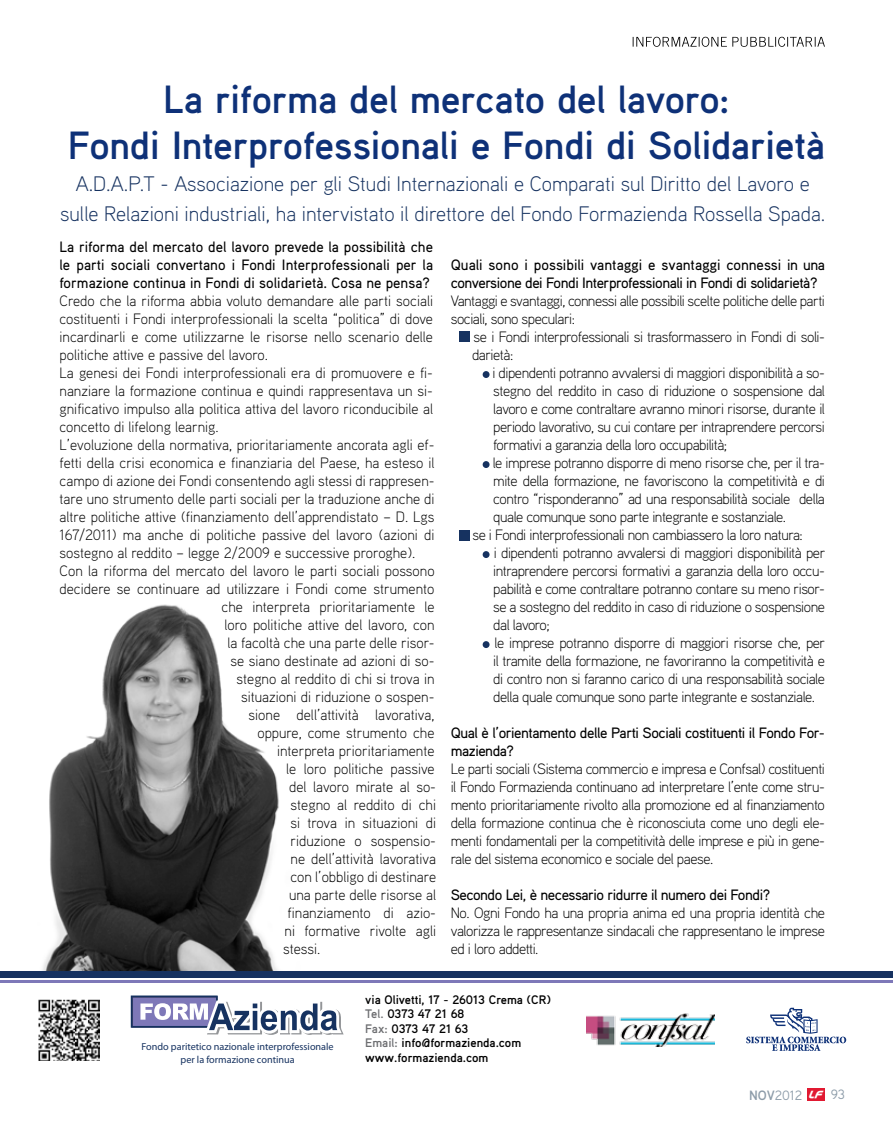
<style>
.page{position:relative;width:893px;height:1127px;background:#fff}
.page>*{position:absolute;margin:0;border:0;box-sizing:border-box;transform-origin:0 0}
.t1{font:700 39.3px/45.5px "Aaux Pro";letter-spacing:-.01em;color:#0e3178;text-align:center}
.t2{font:300 21px/30px "Aaux Pro";color:#163260;text-align:center}
.t3{font:300 15px/18px "Aaux Pro";letter-spacing:-.02em;color:#000}
.t4{font:300 15px "Aaux Pro";color:#000}
.t5{font:500 15px/18px "Aaux Pro";letter-spacing:-.03em;color:#000}
.t6{font:13.5px "Aaux Pro";letter-spacing:-.01em;color:#8d9ca9}
.t7{font:700 12.45px/14.4px "Aaux Pro";color:#000}
.t8{font:10.2px/12.3px "Myriad Pro";color:#163260;text-align:center}
.s1{color:#6d6e71}
.s2{font-weight:700}
.s3{font-family:"AFPEPSI";font-size:9.9px;color:#fff}
</style>
<div class="page">
<svg style="left:746px;top:1008px;width:100px;height:43px"></svg>
<img style="left:587px;top:1013px;width:127px;height:33px">
<img style="left:38px;top:1000px;width:62px;height:60px">
<div style="left:132px;top:996px;width:85px;height:31px;background:#7e78b8"></div>
<div style="left:131px;top:995px;width:87px;height:32px;border:2px solid #163260"></div>
<svg style="left:140px;top:1000px;width:204px;height:35px"></svg>
<svg style="left:633px;top:37px;width:192px;height:10px"></svg>
<img style="left:42px;top:604px;width:237px;height:367px">
<div style="left:0;top:971px;width:893px;height:7px;background:#163260"></div>
<hr style="left:0;top:980px;width:893px;height:2px;background:#7e78b8">
<div style="left:459px;top:332px;width:10px;height:10px;background:#163260"></div>
<div style="left:483px;top:371px;width:7px;height:7px;background:#163260;border-radius:50%"></div>
<div style="left:483px;top:461px;width:7px;height:7px;background:#163260;border-radius:50%"></div>
<div style="left:459px;top:530px;width:10px;height:10px;background:#163260"></div>
<div style="left:483px;top:551px;width:7px;height:7px;background:#163260;border-radius:50%"></div>
<div style="left:483px;top:641px;width:7px;height:7px;background:#163260;border-radius:50%"></div>
<div style="left:808px;top:1088px;width:17px;height:13px;background:#e11931"></div>
<h1 class="t1" style="left:68px;top:76px;width:759px">La riforma del mercato del lavoro:<br>Fondi Interprofessionali e Fondi di Solidarietà</h1>
<h2 class="t2" style="left:60px;top:168px;width:767px">A.D.A.P.T - Associazione per gli Studi Internazionali e Comparati sul Diritto del Lavoro e sulle Relazioni industriali, ha intervistato il direttore del Fondo Formazienda Rossella Spada.</h2>
<p class="t5" style="left:451px;top:255px;width:376px">Quali sono i possibili vantaggi e svantaggi connessi in una conversione dei Fondi Interprofessionali in Fondi di solidarietà?</p>
<p class="t3" style="left:451px;top:291px;width:376px">Vantaggi e svantaggi, connessi alle possibili scelte politiche delle parti sociali, sono speculari:</p>
<p class="t3" style="left:472px;top:327px;width:354px">se i Fondi interprofessionali si trasformassero in Fondi di soli&shy;darietà:</p>
<p class="t3" style="left:493px;top:363px;width:334px">i dipendenti potranno avvalersi di maggiori disponibilità a so-</p>
<p class="t3" style="left:493px;top:381px;width:333px">stegno del reddito in caso di riduzione o sospensione dal</p>
<p class="t3" style="left:493px;top:399px;width:333px">lavoro e come contraltare avranno minori risorse, durante il</p>
<p class="t3" style="left:493px;top:417px;width:333px">periodo lavorativo, su cui contare per intraprendere percorsi</p>
<p class="t3" style="left:493px;top:435px;width:236px">formativi a garanzia della loro occupabilità;</p>
<p class="t3" style="left:493px;top:453px;width:334px">le imprese potranno disporre di meno risorse che, per il tra-</p>
<p class="t3" style="left:493px;top:471px;width:333px">mite della formazione, ne favoriscono la competitività e di</p>
<p class="t3" style="left:493px;top:489px;width:333px">contro “risponderanno” ad una responsabilità sociale della</p>
<p class="t3" style="left:493px;top:507px;width:294px">quale comunque sono parte integrante e sostanziale.</p>
<p class="t3" style="left:472px;top:525px;width:332px">se i Fondi interprofessionali non cambiassero la loro natura:</p>
<p class="t3" style="left:494px;top:543px;width:333px">i dipendenti potranno avvalersi di maggiori disponibilità per</p>
<p class="t3" style="left:493px;top:561px;width:333px">intraprendere percorsi formativi a garanzia della loro occu-</p>
<p class="t3" style="left:493px;top:579px;width:333px">pabilità e come contraltare potranno contare su meno risor-</p>
<p class="t3" style="left:493px;top:597px;width:333px">se a sostegno del reddito in caso di riduzione o sospensione</p>
<p class="t3" style="left:493px;top:615px;width:58px">dal lavoro;</p>
<p class="t3" style="left:494px;top:633px;width:332px">le imprese potranno disporre di maggiori risorse che, per</p>
<p class="t3" style="left:493px;top:651px;width:333px">il tramite della formazione, ne favoriranno la competitività e</p>
<p class="t3" style="left:493px;top:669px;width:333px">di contro non si faranno carico di una responsabilità sociale</p>
<p class="t3" style="left:493px;top:687px;width:323px">della quale comunque sono parte integrante e sostanziale.</p>
<p class="t5" style="left:451px;top:723px;width:376px">Qual è l’orientamento delle Parti Sociali costituenti il Fondo For&shy;mazienda?</p>
<p class="t3" style="left:451px;top:759px;width:376px;text-align:justify">Le parti sociali (Sistema commercio e impresa e Confsal) costituenti il Fondo Formazienda continuano ad interpretare l’ente come stru&shy;mento prioritariamente rivolto alla promozione ed al finanziamento della formazione continua che è riconosciuta come uno degli ele&shy;menti fondamentali per la competitività delle imprese e più in gene&shy;rale del sistema economico e sociale del paese.</p>
<p class="t5" style="left:451px;top:885px;width:321px">Secondo Lei, è necessario ridurre il numero dei Fondi?</p>
<p class="t3" style="left:451px;top:903px;width:376px;text-align:justify">No. Ogni Fondo ha una propria anima ed una propria identità che valorizza le rappresentanze sindacali che rappresentano le imprese ed i loro addetti.</p>
<p class="t5" style="left:60px;top:237px;width:375px;text-align:justify">La riforma del mercato del lavoro prevede la possibilità che le parti sociali convertano i Fondi Interprofessionali per la formazione continua in Fondi di solidarietà. Cosa ne pensa?</p>
<p class="t4" style="left:60px;top:291px;width:375px">Credo che la riforma abbia voluto demandare alle parti sociali</p>
<p class="t4" style="left:60px;top:309px;width:375px">costituenti i Fondi interprofessionali la scelta “politica” di dove</p>
<p class="t4" style="left:60px;top:327px;width:375px">incardinarli e come utilizzarne le risorse nello scenario delle</p>
<p class="t4" style="left:60px;top:345px;width:210px">politiche attive e passive del lavoro.</p>
<p class="t4" style="left:60px;top:363px;width:375px">La genesi dei Fondi interprofessionali era di promuovere e fi-</p>
<p class="t4" style="left:60px;top:381px;width:375px">nanziare la formazione continua e quindi rappresentava un si-</p>
<p class="t4" style="left:60px;top:399px;width:375px">gnificativo impulso alla politica attiva del lavoro riconducibile al</p>
<p class="t4" style="left:60px;top:417px;width:161px">concetto di lifelong learnig.</p>
<p class="t4" style="left:60px;top:435px;width:377px">L’evoluzione della normativa, prioritariamente ancorata agli ef-</p>
<p class="t4" style="left:60px;top:453px;width:377px">fetti della crisi economica e finanziaria del Paese, ha esteso il</p>
<p class="t4" style="left:60px;top:471px;width:377px">campo di azione dei Fondi consentendo agli stessi di rappresen-</p>
<p class="t4" style="left:60px;top:489px;width:377px">tare uno strumento delle parti sociali per la traduzione anche di</p>
<p class="t4" style="left:60px;top:507px;width:376px">altre politiche attive (finanziamento dell’apprendistato – D. Lgs</p>
<p class="t4" style="left:60px;top:525px;width:377px">167/2011) ma anche di politiche passive del lavoro (azioni di</p>
<p class="t4" style="left:60px;top:543px;width:357px">sostegno al reddito – legge 2/2009 e successive proroghe).</p>
<p class="t4" style="left:60px;top:561px;width:377px">Con la riforma del mercato del lavoro le parti sociali possono</p>
<p class="t4" style="left:60px;top:579px;width:376px">decidere se continuare ad utilizzare i Fondi come strumento</p>
<p class="t4" style="left:222px;top:597px;width:214px">che interpreta prioritariamente le</p>
<p class="t4" style="left:225px;top:615px;width:211px">loro politiche attive del lavoro, con</p>
<p class="t4" style="left:228px;top:633px;width:209px">la facoltà che una parte delle risor-</p>
<p class="t4" style="left:231px;top:651px;width:206px">se siano destinate ad azioni di so-</p>
<p class="t4" style="left:237px;top:669px;width:200px">stegno al reddito di chi si trova in</p>
<p class="t4" style="left:241px;top:687px;width:195px">situazioni di riduzione o sospen-</p>
<p class="t4" style="left:249px;top:705px;width:188px">sione dell’attività lavorativa,</p>
<p class="t4" style="left:258px;top:723px;width:179px">oppure, come strumento che</p>
<p class="t4" style="left:277px;top:741px;width:159px">interpreta prioritariamente</p>
<p class="t4" style="left:286px;top:759px;width:150px">le loro politiche passive</p>
<p class="t4" style="left:289px;top:777px;width:149px">del lavoro mirate al so-</p>
<p class="t4" style="left:291px;top:795px;width:147px">stegno al reddito di chi</p>
<p class="t4" style="left:291px;top:813px;width:147px">si trova in situazioni di</p>
<p class="t4" style="left:291px;top:831px;width:147px">riduzione o sospensio-</p>
<p class="t4" style="left:291px;top:849px;width:147px">ne dell’attività lavorativa</p>
<p class="t4" style="left:291px;top:867px;width:147px">con l’obbligo di destinare</p>
<p class="t4" style="left:289px;top:885px;width:149px">una parte delle risorse al</p>
<p class="t4" style="left:288px;top:903px;width:150px">finanziamento di azio-</p>
<p class="t4" style="left:285px;top:921px;width:153px">ni formative rivolte agli</p>
<p class="t3" style="left:283px;top:939px;width:39px">stessi.</p>
<p class="t8" style="left:142px;top:1040px;width:194px">Fondo paritetico nazionale interprofessionale per la formazione continua</p>
<p class="t7" style="left:365px;top:992px;width:187px">via Olivetti, 17 - 26013 Crema (CR)<br><span class="s1">Tel.</span> 0373 47 21 68<br><span class="s1">Fax:</span> 0373 47 21 63<br><span class="s1">Email:</span> info@formazienda.com www.formazienda.com</p>
<p class="t6" style="left:749px;top:1086px;width:97px"><span class="s2">NOV</span>2012 <span class="s3">LF</span> 93</p>
</div>
